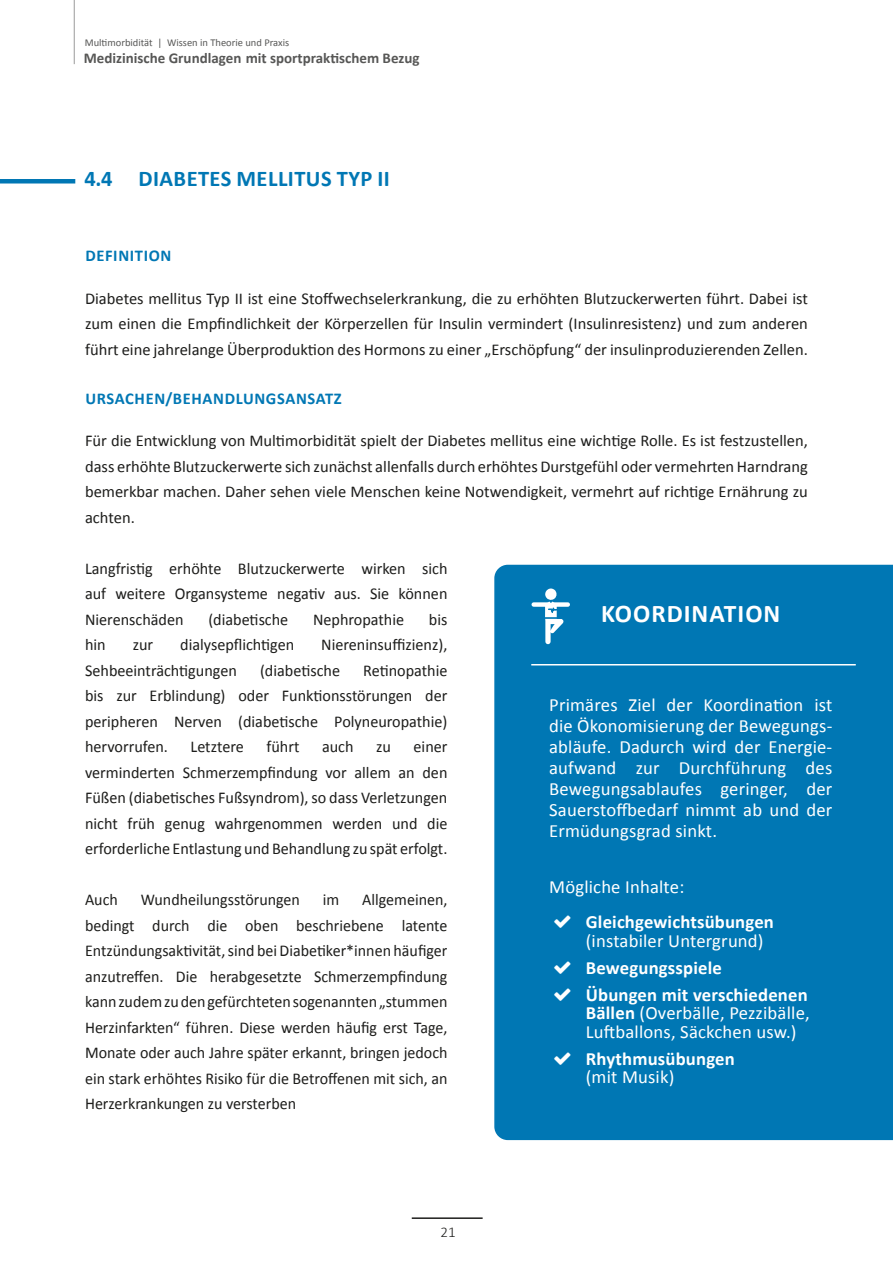
<style>
.page{position:relative;width:893px;height:1263px;background:#fff}
.page>*{position:absolute;margin:0;border:0;box-sizing:border-box;transform-origin:0 0}
.P__Base__--2{font:700 25.5px "Calibri";letter-spacing:.04em;color:#fff}
.t1{font:700 22.5px "Calibri";letter-spacing:.02em;color:#0077b4}
.List_-_Kraft_-_L1{font:18.6px/21px "Calibri";letter-spacing:.01em;color:#fff;text-align:justify}
.t2{font:700 18.6px/18.6px "Calibri";letter-spacing:.01em;color:#fff}
.P__Base__--2-2{font:16.5px/25.5px "Calibri";color:#1d1d1b;text-align:justify}
.t3{font:700 16.5px "Calibri";letter-spacing:.04em;color:#0077b4}
.t4{font:700 15px "Calibri";color:#575756}
.t5{font:300 15px "Calibri";color:#1d1d1b}
.t6{font:10.5px "Calibri";color:#575756}
.s1{font-weight:700}
.s2{font-weight:400}
</style>
<div class="page">
<hr style="left:74px;top:0;width:1px;height:64px;background:#1d1d1b">
<hr style="left:412px;top:1217px;width:71px;height:2px;background:#1d1d1b">
<hr style="left:0;top:179px;width:75px;height:4px;background:#0077b4">
<div style="left:494px;top:565px;width:399px;height:575px;background:#0077b4"></div>
<hr style="left:531px;top:664px;width:325px;height:1px;background:#fff">
<svg style="left:531px;top:588px;width:39px;height:56px"></svg>
<hr style="left:540px;top:617px;width:22px;height:2px;background:#0077b4">
<svg style="left:554px;top:915px;width:17px;height:13px"></svg>
<svg style="left:554px;top:961px;width:17px;height:13px"></svg>
<svg style="left:554px;top:988px;width:17px;height:12px"></svg>
<svg style="left:554px;top:1052px;width:17px;height:12px"></svg>
<p class="t6" style="left:85px;top:36px;width:206px">Multimorbidität | Wissen in Theorie und Praxis</p>
<p class="t4" style="left:84px;top:49px;width:337px">Medizinische Grundlagen mit sportpraktischem Bezug</p>
<h3 class="t1" style="left:85px;top:164px;width:307px">4.4 DIABETES MELLITUS TYP II</h3>
<h4 class="t3" style="left:85px;top:245px;width:88px">DEFINITION</h4>
<p class="P__Base__--2-2" style="left:85px;top:285px;width:724px">Diabetes mellitus Typ II ist eine Stoffwechselerkrankung, die zu erhöhten Blutzuckerwerten führt. Dabei ist zum einen die Empfindlichkeit der Körperzellen für Insulin vermindert (Insulinresistenz) und zum anderen führt eine jahrelange Überproduktion des Hormons zu einer „Erschöpfung“ der insulinproduzierenden Zellen.</p>
<h4 class="t3" style="left:85px;top:388px;width:258px">URSACHEN/BEHANDLUNGSANSATZ</h4>
<p class="P__Base__--2-2" style="left:85px;top:427px;width:724px">Für die Entwicklung von Multimorbidität spielt der Diabetes mellitus eine wichtige Rolle. Es ist festzustellen, dass erhöhte Blutzuckerwerte sich zunächst allenfalls durch erhöhtes Durstgefühl oder vermehrten Harndrang bemerkbar machen. Daher sehen viele Menschen keine Notwendigkeit, vermehrt auf richtige Ernährung zu achten.</p>
<p class="P__Base__--2-2" style="left:85px;top:555px;width:364px">Langfristig erhöhte Blutzuckerwerte wirken sich auf weitere Organsysteme negativ aus. Sie können Nierenschäden</p>
<p class="P__Base__--2" style="left:601px;top:598px;width:181px">KOORDINATION</p>
<p class="P__Base__--2-2" style="left:208px;top:606px;width:81px">(diabetische</p>
<p class="P__Base__--2-2" style="left:313px;top:606px;width:93px">Nephropathie</p>
<p class="P__Base__--2-2" style="left:429px;top:606px;width:20px">bis</p>
<p class="P__Base__--2-2" style="left:85px;top:631px;width:22px">hin</p>
<p class="P__Base__--2-2" style="left:133px;top:631px;width:22px">zur</p>
<p class="P__Base__--2-2" style="left:180px;top:631px;width:116px">dialysepflichtigen</p>
<p class="P__Base__--2-2" style="left:321px;top:631px;width:128px">Niereninsuffizienz),</p>
<p class="P__Base__--2-2" style="left:85px;top:657px;width:153px">Sehbeeinträchtigungen</p>
<p class="P__Base__--2-2" style="left:260px;top:657px;width:81px">(diabetische</p>
<p class="P__Base__--2-2" style="left:85px;top:657px;width:364px;text-indent:278px">Retinopathie bis zur Erblindung) oder Funktionsstörungen der peripheren Nerven (diabetische Polyneuropathie) hervorrufen.</p>
<p class="P__Base__--2-2" style="left:191px;top:733px;width:55px">Letztere</p>
<p class="P__Base__--2-2" style="left:266px;top:733px;width:34px">führt</p>
<p class="P__Base__--2-2" style="left:322px;top:733px;width:33px">auch</p>
<p class="P__Base__--2-2" style="left:376px;top:733px;width:16px">zu</p>
<p class="P__Base__--2-2" style="left:85px;top:733px;width:364px;text-indent:329px">einer verminderten Schmerzempfindung vor allem an den Füßen (diabetisches Fußsyndrom), so dass Verletzungen nicht früh genug wahrgenommen werden und die erforderliche Entlastung und Behandlung zu spät erfolgt.</p>
<p class="P__Base__--2-2" style="left:85px;top:886px;width:34px">Auch</p>
<p class="P__Base__--2-2" style="left:141px;top:886px;width:161px">Wundheilungsstörungen</p>
<p class="P__Base__--2-2" style="left:323px;top:886px;width:18px">im</p>
<p class="P__Base__--2-2" style="left:85px;top:886px;width:364px;text-indent:277px">Allgemeinen, bedingt durch die oben beschriebene latente Entzündungsaktivität, sind bei Diabetiker*innen häufiger anzutreffen. Die herabgesetzte Schmerzempfindung kann zudem zu den gefürchteten sogenannten „stummen Herzinfarkten“ führen. Diese werden häufig erst Tage, Monate oder auch Jahre später erkannt, bringen jedoch ein stark erhöhtes Risiko für die Betroffenen mit sich, an Herzerkrankungen zu versterben</p>
<p class="t5" style="left:441px;top:1223px;width:17px">21</p>
<p class="List_-_Kraft_-_L1" style="left:549px;top:693px;width:285px">Primäres Ziel der Koordination ist die Ökonomisierung der Bewegungs&shy;abläufe. Dadurch wird der Energie&shy;aufwand zur Durchführung des Bewegungsablaufes geringer, der Sauerstoffbedarf nimmt ab und der Ermüdungsgrad sinkt.</p>
<p class="List_-_Kraft_-_L1" style="left:549px;top:875px;width:137px">Mögliche Inhalte:</p>
<p class="List_-_Kraft_-_L1" style="left:586px;top:912px;width:190px;line-height:18.6px"><span class="s1">Gleichgewichtsübungen </span>(instabiler Untergrund)</p>
<p class="t2" style="left:586px;top:957px;width:138px">Bewegungsspiele</p>
<p class="List_-_Kraft_-_L1" style="left:586px;top:984px;width:225px;line-height:18.6px"><span class="s1">Übungen mit verschiedenen Bällen</span> (Overbälle, Pezzibälle, Luftballons, Säckchen usw.)</p>
<p class="t2" style="left:586px;top:1048px;width:150px">Rhythmusübungen <span class="s2">(mit Musik)</span></p>
</div>
